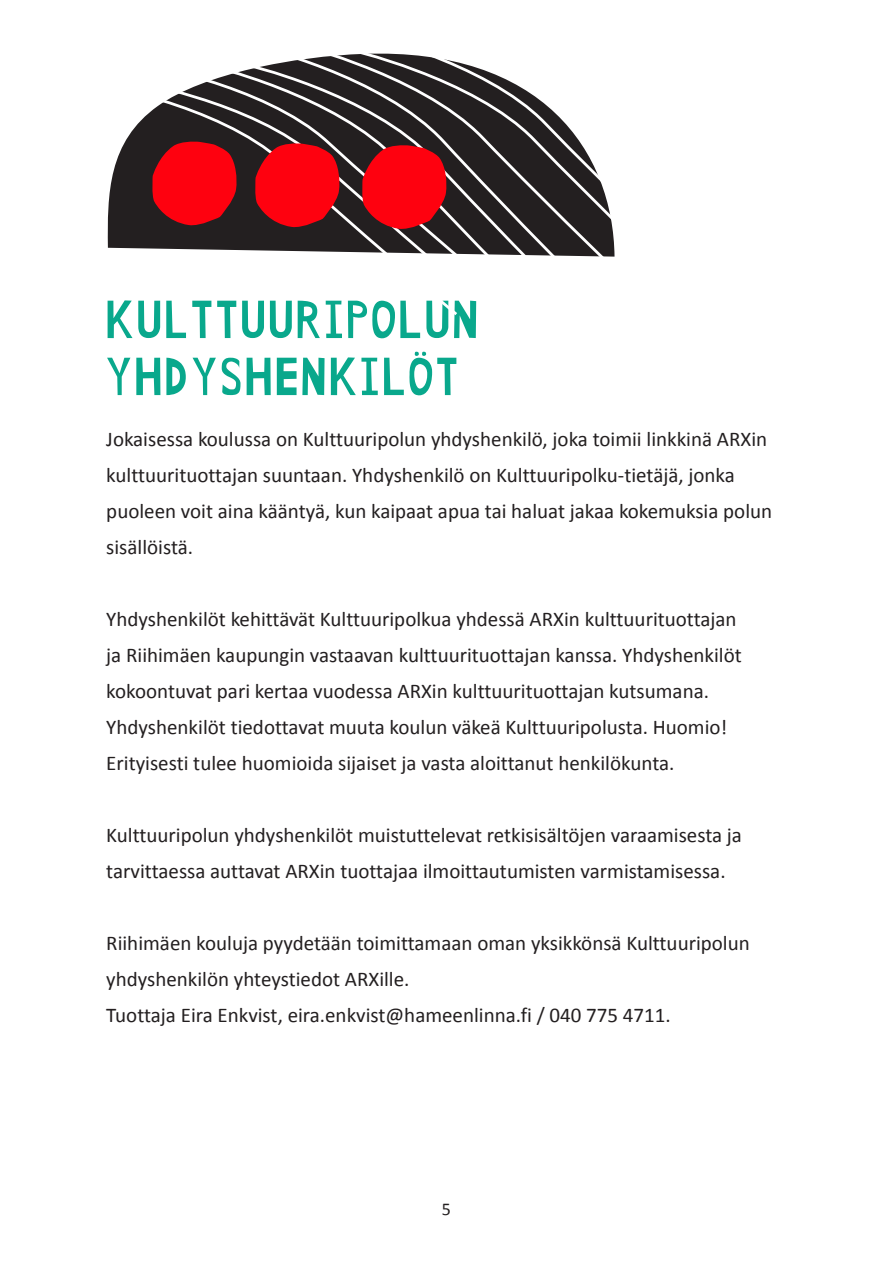
<style>
.page{position:relative;width:893px;height:1263px;background:#fff}
.page>*{position:absolute;margin:0;border:0;box-sizing:border-box;transform-origin:0 0}
.t1{font:51px "Hand Drawn Shapes";letter-spacing:.09em;color:#09a88c}
.t2{font:21px/36px "Calibri";color:#231f20}
.t3{font:18px "Calibri";color:#231f20}
</style>
<div class="page">
<svg style="left:303px;top:53px;width:311px;height:204px"></svg>
<svg style="left:504px;top:61px;width:99px;height:196px"></svg>
<svg style="left:504px;top:62px;width:64px;height:195px"></svg>
<svg style="left:221px;top:60px;width:283px;height:197px"></svg>
<svg style="left:212px;top:77px;width:282px;height:180px;background:#3f3b3c"></svg>
<svg style="left:107px;top:80px;width:352px;height:177px"></svg>
<svg style="left:151px;top:141px;width:87px;height:86px;background:#c80813"></svg>
<svg style="left:254px;top:143px;width:86px;height:86px;background:#cd0b16"></svg>
<svg style="left:361px;top:145px;width:86px;height:85px;background:#cf0b16"></svg>
<p class="t1" style="left:106px;top:291px;width:372px">KULTTUURIPOLUN</p>
<p class="t1" style="left:106px;top:348px;width:352px">YHDYSHENKILÖT</p>
<p class="t2" style="left:106px;top:420px;width:667px">Jokaisessa koulussa on Kulttuuripolun yhdyshenkilö, joka toimii linkkinä ARXin kulttuurituottajan suuntaan. Yhdyshenkilö on Kulttuuripolku-tietäjä, jonka puoleen voit aina kääntyä, kun kaipaat apua tai haluat jakaa kokemuksia polun sisällöistä.</p>
<p class="t2" style="left:106px;top:600px;width:637px">Yhdyshenkilöt kehittävät Kulttuuripolkua yhdessä ARXin kulttuurituottajan ja Riihimäen kaupungin vastaavan kulttuurituottajan kanssa. Yhdyshenkilöt kokoontuvat pari kertaa vuodessa ARXin kulttuurituottajan kutsumana.<br>Yhdyshenkilöt tiedottavat muuta koulun väkeä Kulttuuripolusta. Huomio!<br>Erityisesti tulee huomioida sijaiset ja vasta aloittanut henkilökunta.</p>
<p class="t2" style="left:106px;top:816px;width:637px">Kulttuuripolun yhdyshenkilöt muistuttelevat retkisisältöjen varaamisesta ja tarvittaessa auttavat ARXin tuottajaa ilmoittautumisten varmistamisessa.</p>
<p class="t2" style="left:106px;top:924px;width:645px">Riihimäen kouluja pyydetään toimittamaan oman yksikkönsä Kulttuuripolun yhdyshenkilön yhteystiedot ARXille.<br>Tuottaja Eira Enkvist, eira.enkvist@hameenlinna.fi / 040 775 4711.</p>
<p class="t3" style="left:442px;top:1196px;width:11px">5</p>
</div>
